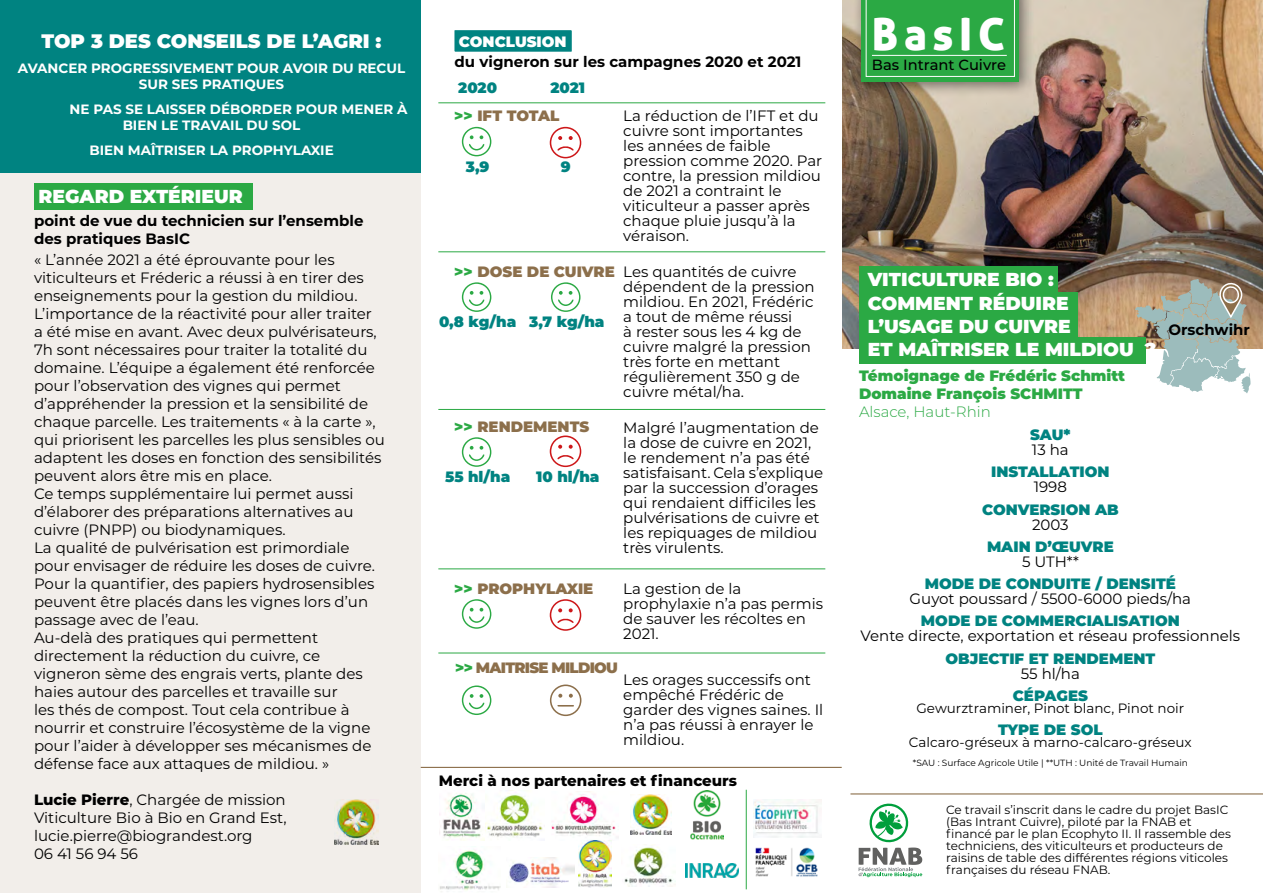
<style>
.page{position:relative;width:1263px;height:893px;background:#fff}
.page>*{position:absolute;margin:0;border:0;box-sizing:border-box;transform-origin:0 0}
.t1{font:44.1px "Aller Display";letter-spacing:.13em;color:#fff}
.t2{font:900 19.5px "Montserrat";color:#fff}
.t3{font:900 18.75px/23.2px "Montserrat";color:#fff}
.t4{font:15px/18px "Montserrat";color:#000}
.t5{font:900 15px "Montserrat";color:#008381}
.t6{font:700 15px/18px "Montserrat";color:#000}
.t7{font:900 15px/18px "Montserrat";color:#2ba944}
.t8{font:900 15px "Montserrat";color:#8c6f4b}
.t9{font:800 15px "Montserrat";color:#000}
.t10{font:900 15px "Montserrat";letter-spacing:-.05em;color:#8c6f4b}
.t11{font:300 15px "Montserrat";color:#2ba944}
.t12{font:900 15px "Montserrat";color:#fff}
.t13{font:500 14.7px "Montserrat";color:#000}
.t14{font:700 13.5px/16.2px "Montserrat";color:#fff;text-align:center}
.t15{font:13.5px "Montserrat";color:#000}
.t16{font:12px/12px "Montserrat";color:#000}
.t17{font:9px "Montserrat";color:#000}
.s1{font-weight:800}
.s2{color:#2ba944}
</style>
<div class="page">
<img style="left:842px;top:0;width:421px;height:349px">
<div style="left:851px;top:0;width:184px;height:97px;background:#000;opacity:.5"></div>
<div style="left:861px;top:0;width:158px;height:82px;background:#2ba944"></div>
<svg style="left:866px;top:0;width:148px;height:77px"></svg>
<div style="left:0;top:0;width:421px;height:893px;background:#f2eeea"></div>
<svg style="left:455px;top:31px;width:117px;height:21px"></svg>
<svg style="left:858px;top:803px;width:64px;height:74px"></svg>
<div style="left:34px;top:183px;width:219px;height:27px;background:#2ba944"></div>
<div style="left:859px;top:266px;width:198px;height:27px;background:#2ba944"></div>
<div style="left:859px;top:292px;width:219px;height:27px;background:#2ba944"></div>
<div style="left:859px;top:337px;width:286px;height:26px;background:#2ba944"></div>
<div style="left:859px;top:318px;width:219px;height:26px;background:#2ba944"></div>
<hr style="left:850px;top:793px;width:413px;height:1px;background:#8c6f4b">
<svg style="left:1135px;top:279px;width:115px;height:114px"></svg>
<svg style="left:550px;top:127px;width:31px;height:31px"></svg>
<svg style="left:550px;top:435px;width:31px;height:32px"></svg>
<svg style="left:550px;top:599px;width:31px;height:32px"></svg>
<hr style="left:421px;top:767px;width:421px;height:1px;background:#8c6f4b">
<img style="left:443px;top:793px;width:41px;height:48px">
<img style="left:439px;top:850px;width:61px;height:42px">
<img style="left:486px;top:794px;width:57px;height:43px">
<img style="left:551px;top:794px;width:68px;height:47px">
<img style="left:631px;top:794px;width:40px;height:40px">
<img style="left:691px;top:791px;width:33px;height:49px">
<img style="left:579px;top:841px;width:33px;height:46px">
<img style="left:624px;top:847px;width:51px;height:40px">
<img style="left:509px;top:857px;width:65px;height:31px">
<img style="left:755px;top:847px;width:63px;height:30px">
<img style="left:754px;top:799px;width:67px;height:39px">
<img style="left:685px;top:863px;width:54px;height:14px">
<hr style="left:746px;top:790px;width:1px;height:99px;background:#2ba944">
<div style="left:454px;top:30px;width:117px;height:21px;background:#008381"></div>
<svg style="left:550px;top:684px;width:31px;height:32px"></svg>
<svg style="left:462px;top:127px;width:29px;height:29px"></svg>
<svg style="left:462px;top:282px;width:29px;height:30px"></svg>
<svg style="left:462px;top:599px;width:29px;height:30px"></svg>
<svg style="left:462px;top:437px;width:29px;height:30px"></svg>
<svg style="left:462px;top:685px;width:29px;height:30px"></svg>
<svg style="left:551px;top:282px;width:29px;height:30px"></svg>
<hr style="left:438px;top:252px;width:387px;height:1px;background:#2ba944">
<hr style="left:438px;top:103px;width:387px;height:1px;background:#2ba944">
<hr style="left:438px;top:409px;width:387px;height:1px;background:#2ba944">
<hr style="left:438px;top:569px;width:387px;height:1px;background:#2ba944">
<hr style="left:438px;top:653px;width:387px;height:1px;background:#2ba944">
<div style="left:0;top:0;width:421px;height:172px;background:#008381"></div>
<img style="left:334px;top:800px;width:45px;height:44px">
<h2 class="t2" style="left:42px;top:27px;width:341px">TOP 3 DES CONSEILS DE L’AGRI :</h2>
<p class="t14" style="left:18px;top:59px;width:389px">AVANCER PROGRESSIVEMENT POUR AVOIR DU RECUL<br>SUR SES PRATIQUES</p>
<p class="t14" style="left:123px;top:100px;width:286px;text-align:left;text-indent:-53px">NE PAS SE LAISSER DÉBORDER POUR MENER À<br>BIEN LE TRAVAIL DU SOL</p>
<p class="t14" style="left:89px;top:141px;width:246px">BIEN MAÎTRISER LA PROPHYLAXIE</p>
<p class="t3" style="left:39px;top:184px;width:206px">REGARD EXTÉRIEUR</p>
<p class="t6" style="left:34px;top:211px;width:331px">point de vue du technicien sur l’ensemble des pratiques BasIC</p>
<p class="t4" style="left:34px;top:250px;width:353px">« L’année 2021 a été éprouvante pour les viticulteurs et Fréderic a réussi à en tirer des enseignements pour la gestion du mildiou.<br>L’importance de la réactivité pour aller traiter<br>a été mise en avant. Avec deux pulvérisateurs, 7h sont nécessaires pour traiter la totalité du domaine. L’équipe a également été renforcée pour l’observation des vignes qui permet d’appréhender la pression et la sensibilité de chaque parcelle. Les traitements « à la carte », qui priorisent les parcelles les plus sensibles ou adaptent les doses en fonction des sensibilités peuvent alors être mis en place.<br>Ce temps supplémentaire lui permet aussi d’élaborer des préparations alternatives au cuivre (PNPP) ou biodynamiques.<br>La qualité de pulvérisation est primordiale pour envisager de réduire les doses de cuivre.<br>Pour la quantifier, des papiers hydrosensibles peuvent être placés dans les vignes lors d’un passage avec de l’eau.<br>Au-delà des pratiques qui permettent directement la réduction du cuivre, ce vigneron sème des engrais verts, plante des haies autour des parcelles et travaille sur<br>les thés de compost. Tout cela contribue à nourrir et construire l’écosystème de la vigne pour l’aider à développer ses mécanismes de défense face aux attaques de mildiou. »</p>
<p class="t4" style="left:34px;top:790px;width:254px"><span class="s1">Lucie Pierre</span>, Chargée de mission<br>Viticulture Bio à Bio en Grand Est, lucie.pierre@biograndest.org<br>06 41 56 94 56</p>
<p class="t12" style="left:459px;top:30px;width:109px">CONCLUSION</p>
<p class="t6" style="left:455px;top:51px;width:348px">du vigneron sur les campagnes 2020 et 2021</p>
<p class="t5" style="left:458px;top:76px;width:40px">2020</p>
<p class="t5" style="left:550px;top:76px;width:36px">2021</p>
<p class="t4" style="left:623px;top:108px;width:200px;line-height:15px">La réduction de l’IFT et du cuivre sont importantes les années de faible pression comme 2020. Par contre, la pression mildiou de 2021 a contraint le viticulteur a passer après chaque pluie jusqu’à la véraison.</p>
<p class="t4" style="left:623px;top:264px;width:193px;line-height:15px">Les quantités de cuivre dépendent de la pression mildiou. En 2021, Frédéric a tout de même réussi<br>à rester sous les 4 kg de cuivre malgré la pression très forte en mettant régulièrement 350 g de cuivre métal/ha.</p>
<p class="t4" style="left:623px;top:420px;width:201px;line-height:15px">Malgré l’augmentation de la dose de cuivre en 2021, le rendement n’a pas été satisfaisant. Cela s’explique par la succession d’orages qui rendaient difficiles les pulvérisations de cuivre et les repiquages de mildiou très virulents.</p>
<p class="t4" style="left:623px;top:580px;width:201px;line-height:15px">La gestion de la prophylaxie n’a pas permis de sauver les récoltes en<br>2021.</p>
<p class="t4" style="left:623px;top:671px;width:201px;line-height:15px">Les orages successifs ont empêché Frédéric de garder des vignes saines. Il n’a pas réussi à enrayer le mildiou.</p>
<p class="t8" style="left:454px;top:105px;width:107px"><span class="s2">&gt;&gt;</span> IFT TOTAL</p>
<p class="t5" style="left:466px;top:155px;width:25px">3,9</p>
<p class="t5" style="left:561px;top:155px;width:11px">9</p>
<p class="t8" style="left:454px;top:260px;width:162px"><span class="s2">&gt;&gt;</span> DOSE DE CUIVRE</p>
<p class="t5" style="left:439px;top:311px;width:79px">0,8 kg/ha</p>
<p class="t5" style="left:529px;top:311px;width:77px">3,7 kg/ha</p>
<p class="t8" style="left:454px;top:415px;width:137px"><span class="s2">&gt;&gt;</span> RENDEMENTS</p>
<p class="t5" style="left:445px;top:466px;width:67px">55 hl/ha</p>
<p class="t5" style="left:536px;top:466px;width:65px">10 hl/ha</p>
<p class="t8" style="left:454px;top:577px;width:141px"><span class="s2">&gt;&gt;</span> PROPHYLAXIE</p>
<p class="t10" style="left:455px;top:657px;width:164px"><span class="s2">&gt;&gt;</span> MAITRISE MILDIOU</p>
<p class="t9" style="left:439px;top:770px;width:300px">Merci à nos partenaires et financeurs</p>
<h1 class="t1" style="left:872px;top:6px;width:135px">BasIC</h1>
<p class="t13" style="left:872px;top:55px;width:136px">Bas Intrant Cuivre</p>
<p class="t3" style="left:868px;top:267px;width:290px">VITICULTURE BIO :<br>COMMENT RÉDUIRE<br>L’USAGE DU CUIVRE<br>ET MAÎTRISER LE MILDIOU ?</p>
<p class="t7" style="left:859px;top:366px;width:267px">Témoignage de Frédéric Schmitt<br>Domaine François SCHMITT</p>
<p class="t11" style="left:859px;top:402px;width:133px">Alsace, Haut-Rhin</p>
<p class="t6" style="left:1168px;top:320px;width:83px">Orschwihr</p>
<p class="t5" style="left:1030px;top:423px;width:42px">SAU*</p>
<p class="t4" style="left:1032px;top:440px;width:38px">13 ha</p>
<p class="t5" style="left:991px;top:461px;width:120px">INSTALLATION</p>
<p class="t4" style="left:1034px;top:477px;width:35px">1998</p>
<p class="t5" style="left:982px;top:498px;width:138px">CONVERSION AB</p>
<p class="t4" style="left:1032px;top:515px;width:38px">2003</p>
<p class="t5" style="left:987px;top:535px;width:128px">MAIN D’ŒUVRE</p>
<p class="t4" style="left:1022px;top:552px;width:58px">5 UTH**</p>
<p class="t5" style="left:925px;top:572px;width:253px">MODE DE CONDUITE / DENSITÉ</p>
<p class="t4" style="left:910px;top:589px;width:283px">Guyot poussard / 5500-6000 pieds/ha</p>
<p class="t5" style="left:921px;top:610px;width:260px">MODE DE COMMERCIALISATION</p>
<p class="t4" style="left:860px;top:626px;width:381px">Vente directe, exportation et réseau professionnels</p>
<p class="t5" style="left:945px;top:647px;width:211px">OBJECTIF ET RENDEMENT</p>
<p class="t4" style="left:1021px;top:664px;width:61px">55 hl/ha</p>
<p class="t5" style="left:1013px;top:684px;width:77px">CÉPAGES</p>
<p class="t15" style="left:916px;top:699px;width:269px">Gewurztraminer, Pinot blanc, Pinot noir</p>
<p class="t5" style="left:998px;top:718px;width:106px">TYPE DE SOL</p>
<p class="t15" style="left:909px;top:733px;width:284px">Calcaro-gréseux à marno-calcaro-gréseux</p>
<p class="t17" style="left:913px;top:757px;width:277px">*SAU : Surface Agricole Utile | **UTH : Unité de Travail Humain</p>
<p class="t16" style="left:946px;top:803px;width:286px">Ce travail s’inscrit dans le cadre du projet BasIC (Bas Intrant Cuivre), piloté par la FNAB et financé par le plan Ecophyto II. Il rassemble des techniciens, des viticulteurs et producteurs de raisins de table des différentes régions viticoles françaises du réseau FNAB.</p>
</div>
